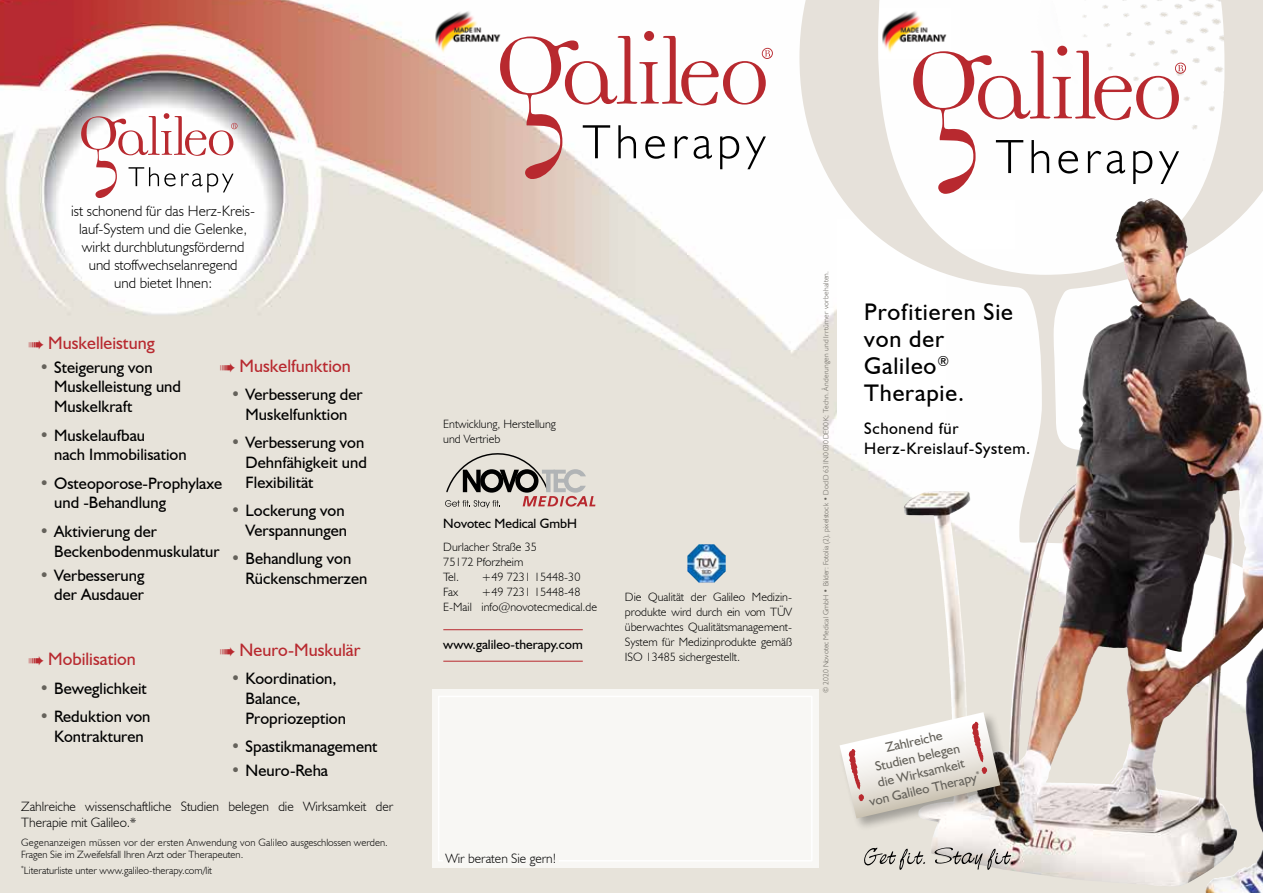
<style>
.page{position:relative;width:1263px;height:893px;background:#fff}
.page>*{position:absolute;margin:0;border:0;box-sizing:border-box;transform-origin:0 0}
.t1{font:24px/27px "Humanist 521 BT";letter-spacing:.035em;color:#000}
.t2{font:18px "Humanist 521 BT";color:#b8292f}
.t3{font:16.5px/19.8px "Humanist 521 BT";color:#000}
.t4{font:16.5px/19.8px "Humanist 521 BT";letter-spacing:.035em;color:#000}
.t5{font:300 15px/18px "Humanist 521 BT";color:#000;text-align:center}
.t6{font:300 13.5px/16.2px "Humanist 521 BT";color:#000}
.t7{font:13.5px/16.2px "Humanist 521 BT";color:#65625b;text-align:center}
.t8{font:13.5px "Humanist 521 BT";color:#000}
.t9{font:300 12px/15px "Humanist 521 BT";color:#000}
.t10{font:300 10.5px/12.6px "Humanist 521 BT";color:#000}
.t11{font:300 7.5px "Humanist 521 BT";letter-spacing:.01em;color:#65625b}
.s1{color:#65625b}
</style>
<div class="page">
<img style="left:0;top:0;width:1263px;height:893px">
<img style="left:687px;top:544px;width:39px;height:39px">
<div style="left:432px;top:689px;width:387px;height:179px;background:#f8f7f4"></div>
<div style="left:438px;top:696px;width:374px;height:165px;border:2px solid #fff"></div>
<div style="left:443px;top:853px;width:115px;height:15px;background:#f8f7f4"></div>
<hr style="left:443px;top:661px;width:140px;height:1px;background:#b8292f">
<hr style="left:443px;top:629px;width:140px;height:1px;background:#b8292f">
<svg style="left:445px;top:453px;width:150px;height:55px;background:#beb5af"></svg>
<svg style="left:81px;top:113px;width:156px;height:85px"></svg>
<svg style="left:500px;top:31px;width:273px;height:148px"></svg>
<svg style="left:799px;top:0;width:464px;height:689px"></svg>
<img style="left:433px;top:9px;width:71px;height:45px">
<img style="left:880px;top:9px;width:71px;height:49px">
<svg style="left:913px;top:46px;width:273px;height:147px"></svg>
<img style="left:1115px;top:198px;width:35px;height:41px">
<div style="left:838px;top:710px;width:176px;height:122px;background:#000;opacity:.3"></div>
<svg style="left:934px;top:847px;width:79px;height:23px;background:#beb9b5"></svg>
<svg style="left:863px;top:848px;width:62px;height:22px"></svg>
<svg style="left:833px;top:712px;width:171px;height:106px"></svg>
<p class="t5" style="left:71px;top:201px;width:185px">ist schonend für das Herz-Kreis&shy;lauf-System und die Gelenke, wirkt durchblutungsfördernd und stoffwechselanregend<br>und bietet Ihnen:</p>
<p class="t2" style="left:29px;top:331px;width:128px">→ Muskelleistung</p>
<p class="t3" style="left:54px;top:357px;width:128px;text-indent:-15px"><span class="s1">•</span> Steigerung von<br>Muskelleistung und<br>Muskelkraft</p>
<p class="t3" style="left:54px;top:425px;width:134px;text-indent:-15px"><span class="s1">•</span> Muskelaufbau<br>nach Immobilisation</p>
<p class="t3" style="left:54px;top:473px;width:170px;text-indent:-15px"><span class="s1">•</span> Osteoporose-Prophylaxe und -Behandlung</p>
<p class="t3" style="left:54px;top:521px;width:167px;text-indent:-15px"><span class="s1">•</span> Aktivierung der<br>Beckenbodenmuskulatur</p>
<p class="t3" style="left:39px;top:565px;width:107px;text-align:right"><span class="s1">•</span> Verbesserung der Ausdauer</p>
<p class="t2" style="left:220px;top:355px;width:132px">→ Muskelfunktion</p>
<p class="t3" style="left:231px;top:384px;width:134px;text-align:center"><span class="s1">•</span> Verbesserung der<br>Muskelfunktion</p>
<p class="t3" style="left:246px;top:432px;width:123px;text-indent:-15px"><span class="s1">•</span> Verbesserung von<br>Dehnfähigkeit und<br>Flexibilität</p>
<p class="t3" style="left:231px;top:500px;width:118px;text-align:right"><span class="s1">•</span> Lockerung von<br>Verspannungen</p>
<p class="t3" style="left:246px;top:548px;width:123px;text-indent:-15px"><span class="s1">•</span> Behandlung von<br>Rückenschmerzen</p>
<p class="t2" style="left:29px;top:648px;width:109px">→ Mobilisation</p>
<p class="t3" style="left:39px;top:678px;width:109px"><span class="s1">•</span> Beweglichkeit</p>
<p class="t3" style="left:39px;top:706px;width:113px;text-align:center"><span class="s1">•</span> Reduktion von<br>Kontrakturen</p>
<p class="t2" style="left:220px;top:638px;width:142px">→ Neuro-Muskulär</p>
<p class="t3" style="left:246px;top:668px;width:102px;text-indent:-15px"><span class="s1">•</span> Koordination,<br>Balance,<br>Propriozeption</p>
<p class="t3" style="left:231px;top:736px;width:148px"><span class="s1">•</span> Spastikmanagement</p>
<p class="t3" style="left:231px;top:760px;width:99px"><span class="s1">•</span> Neuro-Reha</p>
<p class="t6" style="left:21px;top:798px;width:374px">Zahlreiche wissenschaftliche Studien belegen die Wirksamkeit der<br>Therapie mit Galileo.*</p>
<p class="t10" style="left:21px;top:836px;width:368px">Gegenanzeigen müssen vor der ersten Anwendung von Galileo ausgeschlossen werden.<br>Fragen Sie im Zweifelsfall Ihren Arzt oder Therapeuten.</p>
<p class="t10" style="left:21px;top:863px;width:192px"><sup>*</sup>Literaturliste unter www.galileo-therapy.com/lit</p>
<p class="t9" style="left:443px;top:416px;width:114px">Entwicklung, Herstellung und Vertrieb</p>
<p class="t8" style="left:443px;top:515px;width:135px">Novotec Medical GmbH</p>
<p class="t9" style="left:443px;top:539px;width:95px">Durlacher Straße 35<br>75172 Pforzheim<br>Tel.</p>
<p class="t9" style="left:482px;top:569px;width:100px">+49 7231 15448-30</p>
<p class="t9" style="left:443px;top:584px;width:155px;text-indent:38px">+49 7231 15448-48<br>E-Mail info@novotecmedical.de</p>
<p class="t9" style="left:443px;top:584px;width:17px">Fax</p>
<p class="t8" style="left:443px;top:636px;width:141px">www.galileo-therapy.com</p>
<p class="t9" style="left:625px;top:590px;width:169px;text-align:justify">Die Qualität der Galileo Medizin&shy;produkte wird durch ein vom TÜV überwachtes Qualitätsmanagement-System für Medizinprodukte gemäß ISO 13485 sichergestellt.</p>
<p class="t11" style="left:821px;top:693px;width:424px;rotate:-90deg">© 2020 Novotec Medical GmbH • Bilder: Fotolia (2), pixelstock • DocID 631N0030DE00K; Techn. Änderungen und Irrtümer vorbehalten.</p>
<p class="t6" style="left:446px;top:850px;width:112px">Wir beraten Sie gern!</p>
<h1 class="t1" style="left:864px;top:298px;width:150px">Profitieren Sie von der<br>Galileo<sup>®<br></sup>Therapie.</h1>
<p class="t4" style="left:864px;top:418px;width:167px">Schonend für<br>Herz-Kreislauf-System.</p>
<p class="t7" style="left:857px;top:746px;width:115px;rotate:-13deg">Zahlreiche<br>Studien belegen<br>die Wirksamkeit<br>von Galileo Therapy<sup>*</sup></p>
</div>
